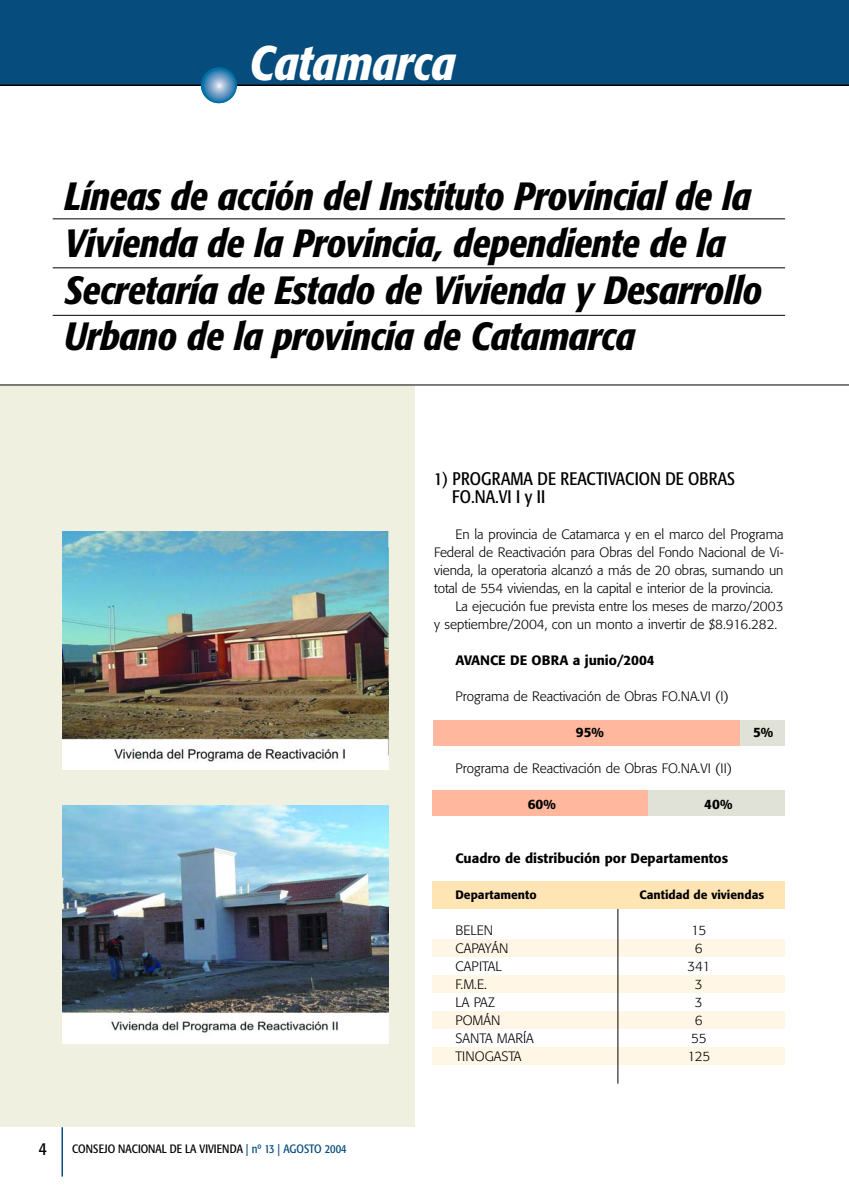
<style>
.page{position:relative;width:849px;height:1190px;background:#fff}
.page>*{position:absolute;margin:0;border:0;box-sizing:border-box;transform-origin:0 0}
.t1{font:italic 500 condensed 48px "Formata";color:#fff}
.t2{font:italic 500 condensed 39px/46.8px "Formata";letter-spacing:-.01em;color:#000}
.t3{font:condensed 18px/18px "Formata";color:#000}
.t4{font:300 13.5px "Formata";letter-spacing:-.005em;color:#000}
.t5{font:500 13.5px "Formata";color:#000}
.t6{font:condensed 12px "Formata";color:#000}
.t7{font:500 12px "Formata";color:#000}
.s1{color:#064c7c}
</style>
<div class="page">
<div style="left:433px;top:939px;width:352px;height:18px;background:#fff6e6"></div>
<div style="left:433px;top:975px;width:352px;height:18px;background:#fff6e6"></div>
<div style="left:433px;top:1010px;width:352px;height:18px;background:#fff6e6"></div>
<div style="left:433px;top:1047px;width:352px;height:18px;background:#fff6e6"></div>
<hr style="left:618px;top:905px;width:1px;height:178px;background:#000">
<div style="left:433px;top:720px;width:307px;height:26px;background:#ffb89d"></div>
<div style="left:740px;top:720px;width:45px;height:26px;background:#e0e1d7"></div>
<div style="left:433px;top:790px;width:217px;height:26px;background:#ffb89d"></div>
<div style="left:433px;top:881px;width:352px;height:27px;background:#ffe4b4"></div>
<div style="left:648px;top:790px;width:137px;height:26px;background:#e0e1d7"></div>
<div style="left:0;top:385px;width:415px;height:741px;background:#f0f0e0"></div>
<img style="left:62px;top:532px;width:326px;height:238px">
<hr style="left:62px;top:1127px;width:1px;height:49px;background:#064c7c">
<div style="left:0;top:0;width:849px;height:85px;background:#064c7c"></div>
<hr style="left:0;top:84px;width:849px;height:2px;background:#000">
<svg style="left:201px;top:67px;width:36px;height:36px"></svg>
<img style="left:62px;top:805px;width:326px;height:238px">
<hr style="left:53px;top:218px;width:732px;height:1px;background:#000">
<hr style="left:53px;top:267px;width:732px;height:1px;background:#000">
<hr style="left:53px;top:315px;width:732px;height:1px;background:#000">
<hr style="left:0;top:384px;width:849px;height:1px;background:#000">
<h1 class="t1" style="left:249px;top:43px;width:208px">Catamarca</h1>
<h2 class="t2" style="left:64px;top:176px;width:699px">Líneas de acción del Instituto Provincial de la Vivienda de la Provincia, dependiente de la Secretaría de Estado de Vivienda y Desarrollo Urbano de la provincia de Catamarca</h2>
<h3 class="t3" style="left:452px;top:470px;width:284px;text-indent:-18px">1) PROGRAMA DE REACTIVACION DE OBRAS<br>FO.NA.VI I y II</h3>
<p class="t4" style="left:455px;top:528px;width:330px">En la provincia de Catamarca y en el marco del Programa</p>
<p class="t4" style="left:434px;top:546px;width:351px">Federal de Reactivación para Obras del Fondo Nacional de Vi-</p>
<p class="t4" style="left:434px;top:564px;width:351px">vienda, la operatoria alcanzó a más de 20 obras, sumando un</p>
<p class="t4" style="left:434px;top:582px;width:341px">total de 554 viviendas, en la capital e interior de la provincia.</p>
<p class="t4" style="left:455px;top:600px;width:330px">La ejecución fue prevista entre los meses de marzo/2003</p>
<p class="t4" style="left:434px;top:618px;width:345px">y septiembre/2004, con un monto a invertir de $8.916.282.</p>
<p class="t5" style="left:455px;top:654px;width:201px">AVANCE DE OBRA a junio/2004</p>
<p class="t4" style="left:455px;top:690px;width:275px">Programa de Reactivación de Obras FO.NA.VI (I)</p>
<p class="t5" style="left:576px;top:726px;width:30px">95%</p>
<p class="t5" style="left:753px;top:726px;width:22px">5%</p>
<p class="t4" style="left:455px;top:762px;width:278px">Programa de Reactivación de Obras FO.NA.VI (II)</p>
<p class="t5" style="left:528px;top:798px;width:30px">60%</p>
<p class="t5" style="left:704px;top:798px;width:30px">40%</p>
<h3 class="t3" style="left:39px;top:1140px;width:10px">4</h3>
<p class="t6" style="left:72px;top:1143px;width:276px">CONSEJO NACIONAL DE LA VIVIENDA <span class="s1">| nº 13 | AGOSTO 2004</span></p>
<p class="t5" style="left:455px;top:852px;width:274px">Cuadro de distribución por Departamentos</p>
<p class="t7" style="left:455px;top:889px;width:83px">Departamento</p>
<p class="t7" style="left:640px;top:889px;width:126px">Cantidad de viviendas</p>
<p class="t4" style="left:455px;top:924px;width:39px">BELEN</p>
<p class="t4" style="left:691px;top:924px;width:17px">15</p>
<p class="t4" style="left:455px;top:942px;width:54px">CAPAYÁN</p>
<p class="t4" style="left:695px;top:942px;width:9px">6</p>
<p class="t4" style="left:455px;top:960px;width:48px">CAPITAL</p>
<p class="t4" style="left:687px;top:960px;width:24px">341</p>
<p class="t4" style="left:455px;top:978px;width:33px">F.M.E.</p>
<p class="t4" style="left:695px;top:978px;width:9px">3</p>
<p class="t4" style="left:455px;top:996px;width:41px">LA PAZ</p>
<p class="t4" style="left:695px;top:996px;width:9px">3</p>
<p class="t4" style="left:455px;top:1014px;width:47px">POMÁN</p>
<p class="t4" style="left:695px;top:1014px;width:9px">6</p>
<p class="t4" style="left:455px;top:1032px;width:80px">SANTA MARÍA</p>
<p class="t4" style="left:691px;top:1032px;width:17px">55</p>
<p class="t4" style="left:455px;top:1050px;width:68px">TINOGASTA</p>
<p class="t4" style="left:687px;top:1050px;width:24px">125</p>
</div>
